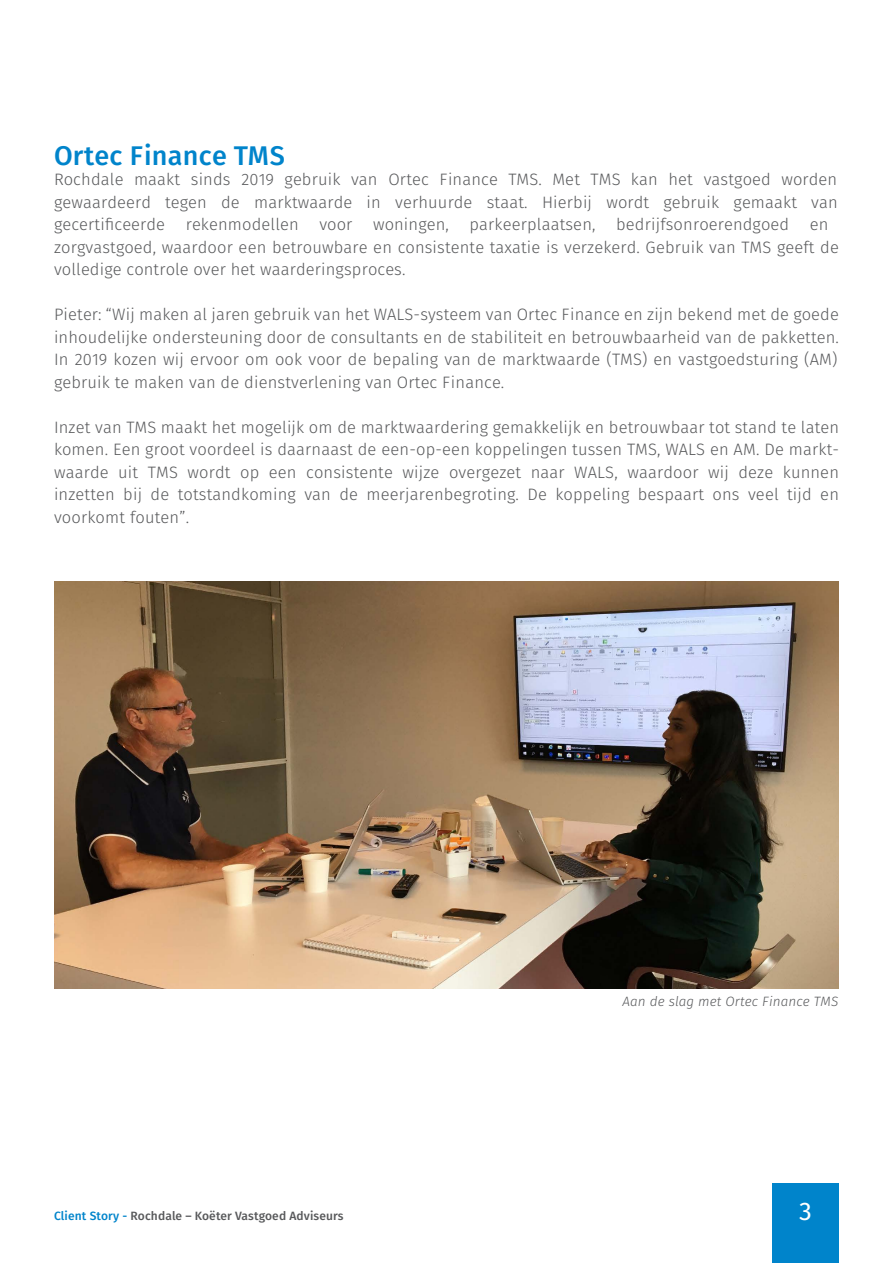
<style>
.page{position:relative;width:893px;height:1263px;background:#fff}
.page>*{position:absolute;margin:0;border:0;box-sizing:border-box;transform-origin:0 0}
.t1{font:500 27px "Fira Sans";letter-spacing:.01em;color:#0084cb}
.t2{font:25.5px "Fira Sans";color:#fff}
.t3{font:300 16.5px/22.5px "Fira Sans";letter-spacing:.01em;color:#58595b;text-align:justify}
.t4{font:italic 300 13.5px "Fira Sans";letter-spacing:.01em;color:#58595b}
.t5{font:500 12px "Fira Sans";letter-spacing:.01em;color:#58595b}
.s1{color:#0084cb}
</style>
<div class="page">
<div style="left:772px;top:1183px;width:67px;height:80px;background:#0084cb"></div>
<img style="left:54px;top:581px;width:785px;height:408px">
<h1 class="t1" style="left:54px;top:134px;width:232px">Ortec Finance TMS</h1>
<p class="t3" style="left:54px;top:168px;width:786px;text-align:left">Rochdale maakt sinds 2019 gebruik van Ortec Finance TMS. Met TMS kan het vastgoed worden gewaardeerd tegen de marktwaarde in verhuurde staat. Hierbij wordt gebruik gemaakt van gecertificeerde rekenmodellen voor woningen, parkeerplaatsen, bedrijfsonroerendgoed en zorgvastgoed, waardoor een betrouwbare en consistente taxatie is verzekerd. Gebruik van TMS geeft de volledige controle over het waarderingsproces.</p>
<p class="t3" style="left:54px;top:303px;width:786px">Pieter: “Wij maken al jaren gebruik van het WALS-systeem van Ortec Finance en zijn bekend met de goede inhoudelijke ondersteuning door de consultants en de stabiliteit en betrouwbaarheid van de pakketten.<br>In 2019 kozen wij ervoor om ook voor de bepaling van de marktwaarde (TMS) en vastgoedsturing (AM) gebruik te maken van de dienstverlening van Ortec Finance.</p>
<p class="t3" style="left:54px;top:416px;width:786px">Inzet van TMS maakt het mogelijk om de marktwaardering gemakkelijk en betrouwbaar tot stand te laten komen. Een groot voordeel is daarnaast de een-op-een koppelingen tussen TMS, WALS en AM. De markt&shy;waarde uit TMS wordt op een consistente wijze overgezet naar WALS, waardoor wij deze kunnen inzetten bij de totstandkoming van de meerjarenbegroting. De koppeling bespaart ons veel tijd en voorkomt fouten”.</p>
<p class="t4" style="left:622px;top:992px;width:217px">Aan de slag met Ortec Finance TMS</p>
<p class="t5" style="left:54px;top:1206px;width:291px"><span class="s1">Client Story -</span> Rochdale – Koëter Vastgoed Adviseurs</p>
<h2 class="t2" style="left:799px;top:1192px;width:14px">3</h2>
</div>
